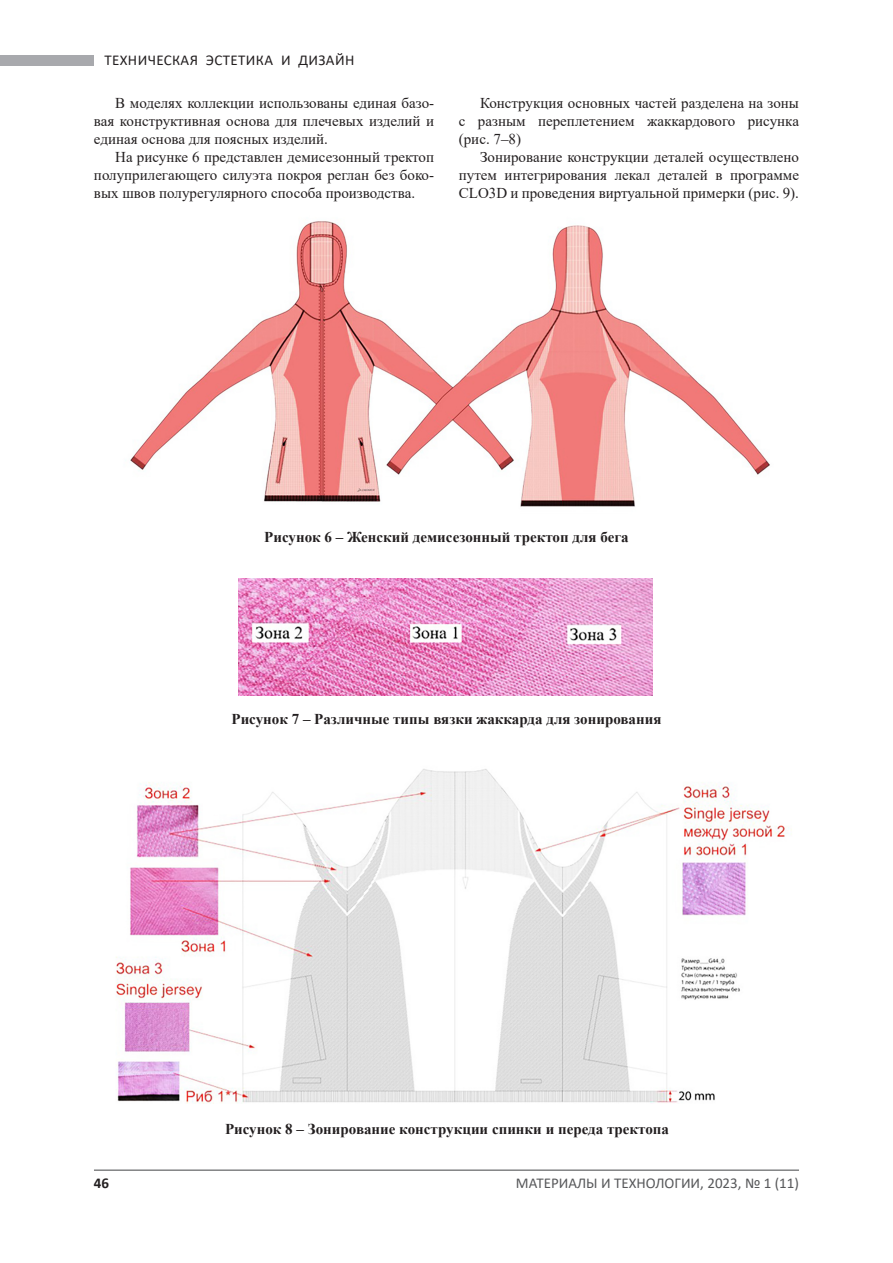
<style>
.page{position:relative;width:893px;height:1263px;background:#fff}
.page>*{position:absolute;margin:0;border:0;box-sizing:border-box;transform-origin:0 0}
.Основной_текст{font:15px/18px "Times New Roman";color:#231f20;text-align:justify}
.Рисунок{font:700 15px "Times New Roman";color:#231f20}
.t1{font:15px "Calibri";color:#57585a}
.t2{font:15px "Calibri";letter-spacing:.025em;color:#231f20}
.t3{font:700 15px "Calibri";color:#231f20}
</style>
<div class="page">
<hr style="left:94px;top:1169px;width:705px;height:2px;background:#57585a">
<div style="left:0;top:55px;width:94px;height:11px;background:#a8a9ad"></div>
<img style="left:130px;top:221px;width:640px;height:286px">
<img style="left:116px;top:769px;width:676px;height:334px">
<img style="left:238px;top:578px;width:414px;height:117px">
<p class="t2" style="left:104px;top:50px;width:251px">ТЕХНИЧЕСКАЯ ЭСТЕТИКА И ДИЗАЙН</p>
<p class="Основной_текст" style="left:94px;top:94px;width:342px;text-indent:21px">В моделях коллекции использованы единая базо&shy;вая конструктивная основа для плечевых изделий и единая основа для поясных изделий.</p>
<p class="Основной_текст" style="left:94px;top:148px;width:342px;text-indent:21px">На рисунке 6 представлен демисезонный тректоп полуприлегающего силуэта покроя реглан без боко&shy;вых швов полурегулярного способа производства.</p>
<p class="Основной_текст" style="left:459px;top:94px;width:342px;text-indent:21px">Конструкция основных частей разделена на зоны с разным переплетением жаккардового рисунка (рис. 7‒8)</p>
<p class="Основной_текст" style="left:459px;top:148px;width:342px;text-indent:21px">Зонирование конструкции деталей осуществлено путем интегрирования лекал деталей в программе CLO3D и проведения виртуальной примерки (рис. 9).</p>
<p class="Рисунок" style="left:264px;top:526px;width:366px">Рисунок 6 – Женский демисезонный тректоп для бега</p>
<p class="Рисунок" style="left:231px;top:708px;width:431px">Рисунок 7 – Различные типы вязки жаккарда для зонирования</p>
<p class="Рисунок" style="left:225px;top:1118px;width:445px">Рисунок 8 – Зонирование конструкции спинки и переда тректопа</p>
<p class="t3" style="left:94px;top:1172px;width:17px">46</p>
<p class="t1" style="left:516px;top:1173px;width:285px">МАТЕРИАЛЫ И ТЕХНОЛОГИИ, 2023, № 1 (11)</p>
</div>
